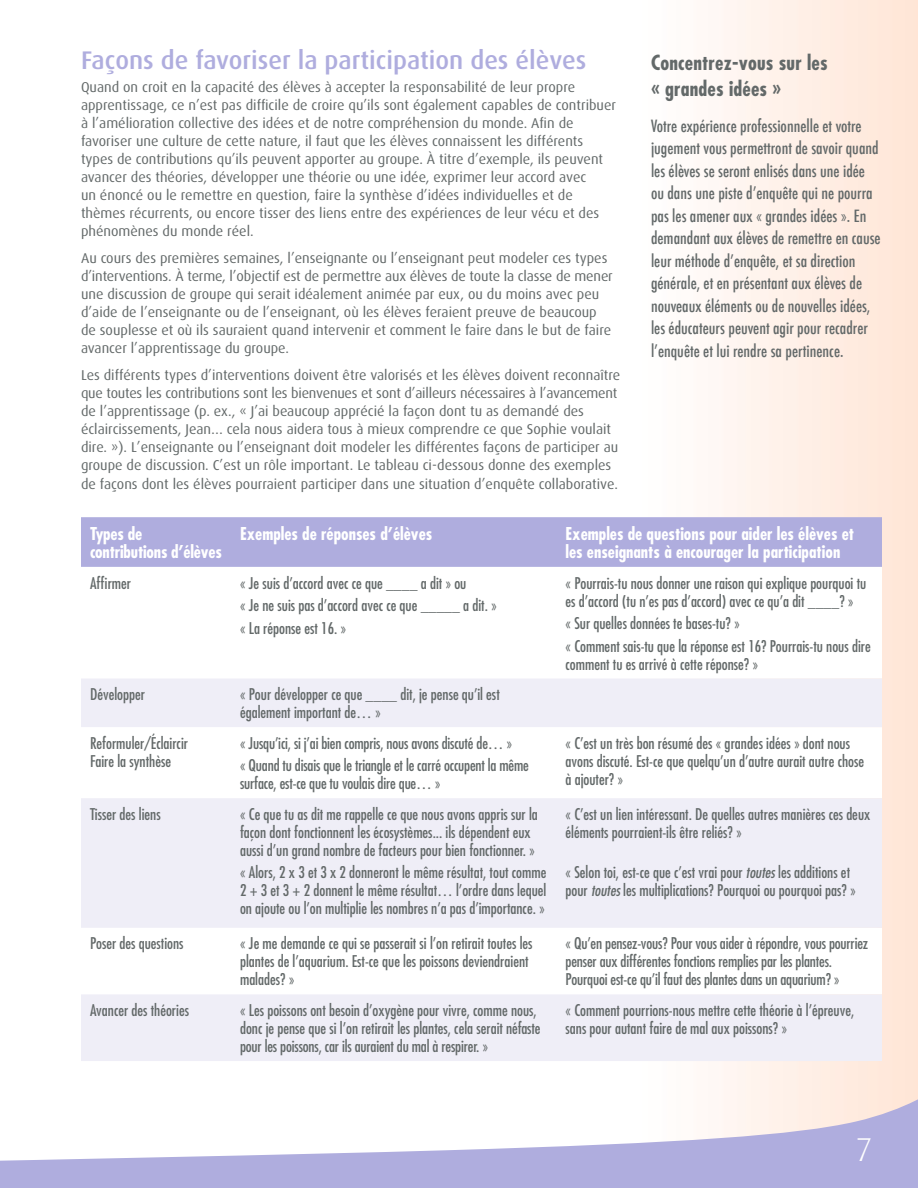
<style>
.page{position:relative;width:918px;height:1188px;background:#fff}
.page>*{position:absolute;margin:0;border:0;box-sizing:border-box;transform-origin:0 0}
.t1{font:300 33px "Dax";color:#fff}
.t2{font:500 25.5px "Dax";color:#afadde}
.t3{font:700 condensed 20.25px/25.5px "Futura";letter-spacing:.01em;color:#636969}
.Table_Head{font:700 condensed 17.25px/18px "Futura";color:#fff}
.t4{font:500 condensed 16.5px/22.5px "Futura";color:#636969}
.Table_Text{font:condensed 15.75px/18px "Futura";color:#636969}
.body_copy_more_space{font:14.25px/18px "Dax";color:#636969}
.body_copy_after_H1{font:14.25px/18px "Dax";color:#636969}
.s1{font-style:italic}
</style>
<div class="page">
<div style="left:642px;top:0;width:276px;height:1186px;background:linear-gradient(to right,#fff,#ffe5d6)"></div>
<svg style="left:0;top:1089px;width:918px;height:99px"></svg>
<div style="left:81px;top:517px;width:801px;height:50px;background:#afadde"></div>
<svg style="left:642px;top:567px;width:240px;height:112px"></svg>
<svg style="left:81px;top:679px;width:801px;height:382px;fill:#efeef7"></svg>
<h2 class="t2" style="left:81px;top:46px;width:507px">Façons de favoriser la participation des élèves</h2>
<p class="body_copy_after_H1" style="left:81px;top:78px;width:537px">Quand on croit en la capacité des élèves à accepter la responsabilité de leur propre apprentissage, ce n’est pas difficile de croire qu’ils sont également capables de contribuer à l’amélioration collective des idées et de notre compréhension du monde. Afin de favoriser une culture de cette nature, il faut que les élèves connaissent les différents types de contributions qu’ils peuvent apporter au groupe. À titre d’exemple, ils peuvent avancer des théories, développer une théorie ou une idée, exprimer leur accord avec<br>un énoncé ou le remettre en question, faire la synthèse d’idées individuelles et de thèmes récurrents, ou encore tisser des liens entre des expériences de leur vécu et des phénomènes du monde réel.</p>
<p class="body_copy_more_space" style="left:81px;top:249px;width:533px">Au cours des premières semaines, l’enseignante ou l’enseignant peut modeler ces types d’interventions. À terme, l’objectif est de permettre aux élèves de toute la classe de mener une discussion de groupe qui serait idéalement animée par eux, ou du moins avec peu d’aide de l’enseignante ou de l’enseignant, où les élèves feraient preuve de beaucoup de souplesse et où ils sauraient quand intervenir et comment le faire dans le but de faire avancer l’apprentissage du groupe.</p>
<p class="body_copy_more_space" style="left:81px;top:366px;width:541px">Les différents types d’interventions doivent être valorisés et les élèves doivent reconnaître que toutes les contributions sont les bienvenues et sont d’ailleurs nécessaires à l’avancement de l’apprentissage (p. ex., « J’ai beaucoup apprécié la façon dont tu as demandé des éclaircissements, Jean… cela nous aidera tous à mieux comprendre ce que Sophie voulait dire. »). L’enseignante ou l’enseignant doit modeler les différentes façons de participer au groupe de discussion. C’est un rôle important. Le tableau ci-dessous donne des exemples</p>
<p class="body_copy_more_space" style="left:81px;top:475px;width:538px">de façons dont les élèves pourraient participer dans une situation d’enquête collaborative.</p>
<p class="t3" style="left:651px;top:50px;width:178px">Concentrez-vous sur les « grandes idées »</p>
<p class="t4" style="left:651px;top:114px;width:231px">Votre expérience professionnelle et votre jugement vous permettront de savoir quand les élèves se seront enlisés dans une idée ou dans une piste d’enquête qui ne pourra pas les amener aux « grandes idées ». En demandant aux élèves de remettre en cause leur méthode d’enquête, et sa direction générale, et en présentant aux élèves de nouveaux éléments ou de nouvelles idées, les éducateurs peuvent agir pour recadrer l’enquête et lui rendre sa pertinence.</p>
<p class="Table_Head" style="left:90px;top:524px;width:133px">Types de contributions d’élèves</p>
<p class="Table_Head" style="left:240px;top:524px;width:194px">Exemples de réponses d’élèves</p>
<p class="Table_Head" style="left:566px;top:524px;width:290px">Exemples de questions pour aider les élèves et les enseignants à encourager la participation</p>
<p class="Table_Text" style="left:90px;top:574px;width:43px">Affirmer</p>
<p class="Table_Text" style="left:240px;top:574px;width:228px">« Je suis d’accord avec ce que ____ a dit » ou</p>
<p class="Table_Text" style="left:240px;top:596px;width:258px">« Je ne suis pas d’accord avec ce que _____ a dit. »</p>
<p class="Table_Text" style="left:240px;top:619px;width:108px">« La réponse est 16. »</p>
<p class="Table_Text" style="left:566px;top:574px;width:302px">« Pourrais-tu nous donner une raison qui explique pourquoi tu es d’accord (tu n’es pas d’accord) avec ce qu’a dit ____? »</p>
<p class="Table_Text" style="left:566px;top:614px;width:176px">« Sur quelles données te bases-tu? »</p>
<p class="Table_Text" style="left:566px;top:637px;width:307px">« Comment sais-tu que la réponse est 16? Pourrais-tu nous dire comment tu es arrivé à cette réponse? »</p>
<p class="Table_Text" style="left:90px;top:685px;width:56px">Développer</p>
<p class="Table_Text" style="left:240px;top:685px;width:261px">« Pour développer ce que ____ dit, je pense qu’il est également important de… »</p>
<p class="Table_Text" style="left:90px;top:734px;width:100px">Reformuler/Éclaircir<br>Faire la synthèse</p>
<p class="Table_Text" style="left:240px;top:734px;width:274px">« Jusqu’ici, si j’ai bien compris, nous avons discuté de… »</p>
<p class="Table_Text" style="left:240px;top:756px;width:290px">« Quand tu disais que le triangle et le carré occupent la même surface, est-ce que tu voulais dire que… »</p>
<p class="Table_Text" style="left:90px;top:805px;width:72px">Tisser des liens</p>
<p class="Table_Text" style="left:240px;top:805px;width:299px">« Ce que tu as dit me rappelle ce que nous avons appris sur la façon dont fonctionnent les écosystèmes... ils dépendent eux aussi d’un grand nombre de facteurs pour bien fonctionner. »</p>
<p class="Table_Text" style="left:240px;top:863px;width:308px;text-align:justify">« Alors, 2 x 3 et 3 x 2 donneront le même résultat, tout comme 2 + 3 et 3 + 2 donnent le même résultat… l’ordre dans lequel on ajoute ou l’on multiplie les nombres n’a pas d’importance. »</p>
<p class="Table_Text" style="left:566px;top:734px;width:300px">« C’est un très bon résumé des « grandes idées » dont nous avons discuté. Est-ce que quelqu’un d’autre aurait autre chose à ajouter? »</p>
<p class="Table_Text" style="left:566px;top:805px;width:306px">« C’est un lien intéressant. De quelles autres manières ces deux éléments pourraient-ils être reliés? »</p>
<p class="Table_Text" style="left:566px;top:863px;width:292px">« Selon toi, est-ce que c’est vrai pour <span class="s1">toutes</span> les additions et pour <span class="s1">toutes</span> les multiplications? Pourquoi ou pourquoi pas? »</p>
<p class="Table_Text" style="left:90px;top:935px;width:95px">Poser des questions</p>
<p class="Table_Text" style="left:240px;top:935px;width:294px">« Je me demande ce qui se passerait si l’on retirait toutes les plantes de l’aquarium. Est-ce que les poissons deviendraient malades? »</p>
<p class="Table_Text" style="left:566px;top:935px;width:304px">« Qu’en pensez-vous? Pour vous aider à répondre, vous pourriez penser aux différentes fonctions remplies par les plantes.<br>Pourquoi est-ce qu’il faut des plantes dans un aquarium? »</p>
<p class="Table_Text" style="left:90px;top:1001px;width:101px">Avancer des théories</p>
<p class="Table_Text" style="left:240px;top:1001px;width:302px">« Les poissons ont besoin d’oxygène pour vivre, comme nous, donc je pense que si l’on retirait les plantes, cela serait néfaste pour les poissons, car ils auraient du mal à respirer. »</p>
<p class="Table_Text" style="left:566px;top:1001px;width:290px">« Comment pourrions-nous mettre cette théorie à l’épreuve, sans pour autant faire de mal aux poissons? »</p>
<h1 class="t1" style="left:856px;top:1132px;width:18px">7</h1>
</div>
